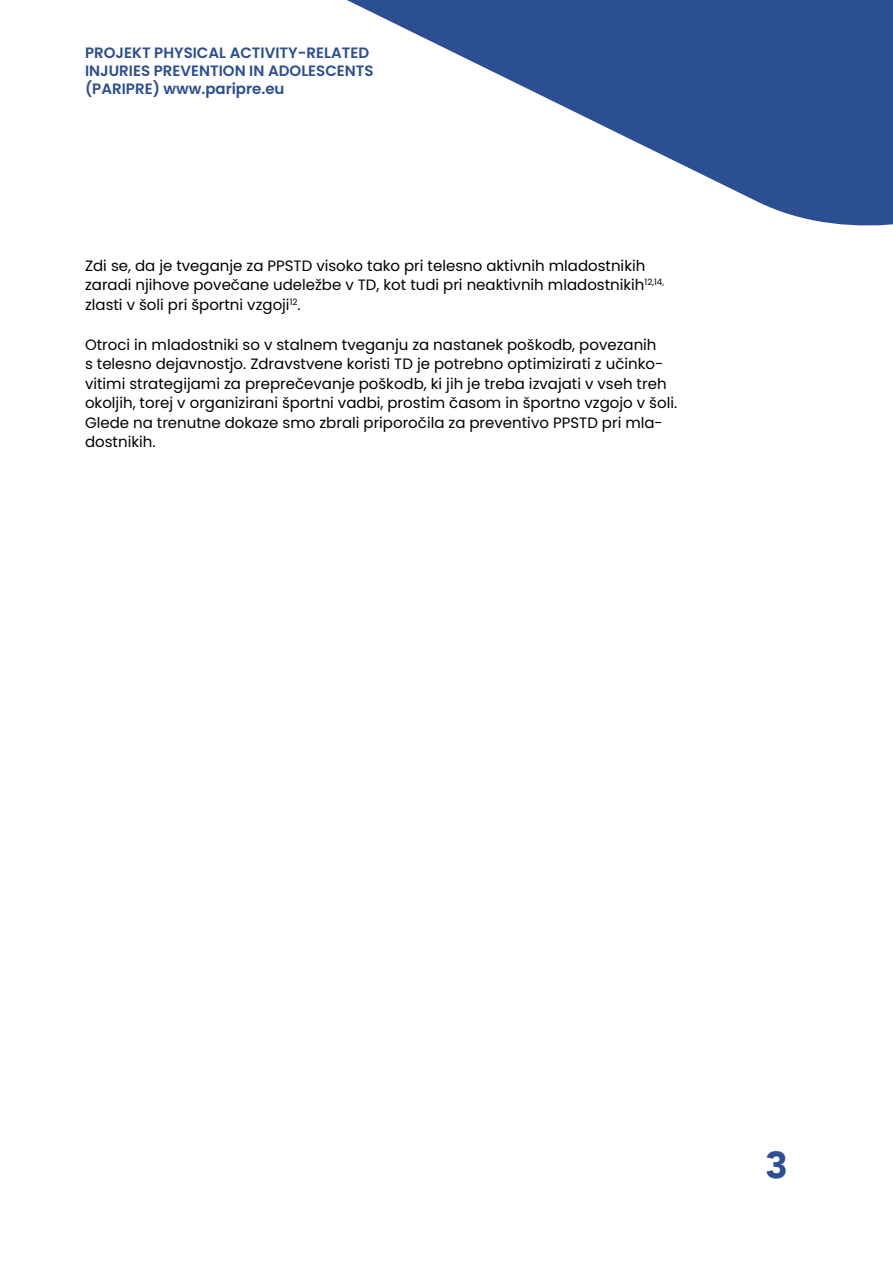
<style>
.page{position:relative;width:893px;height:1263px;background:#fff}
.page>*{position:absolute;margin:0;border:0;box-sizing:border-box;transform-origin:0 0}
.t1{font:900 37.5px "Avenir";color:#2c4e92}
.t2{font:15px/19.5px "Poppins";color:#000}
.t3{font:600 15px/18px "Poppins";color:#2c4e92}
</style>
<div class="page">
<svg style="left:347px;top:0;width:546px;height:226px;fill:#2c4e92"></svg>
<p class="t3" style="left:85px;top:44px;width:290px">PROJEKT PHYSICAL ACTIVITY-RELATED<br>INJURIES PREVENTION IN ADOLESCENTS (PARIPRE) www.paripre.eu</p>
<p class="t2" style="left:85px;top:256px;width:581px">Zdi se, da je tveganje za PPSTD visoko tako pri telesno aktivnih mladostnikih zaradi njihove povečane udeležbe v TD, kot tudi pri neaktivnih mladostnikih<sup>12,14, </sup>zlasti v šoli pri športni vzgoji<sup>12</sup>.</p>
<p class="t2" style="left:85px;top:335px;width:594px">Otroci in mladostniki so v stalnem tveganju za nastanek poškodb, povezanih<br>s telesno dejavnostjo. Zdravstvene koristi TD je potrebno optimizirati z učinko&shy;vitimi strategijami za preprečevanje poškodb, ki jih je treba izvajati v vseh treh okoljih, torej v organizirani športni vadbi, prostim časom in športno vzgojo v šoli.<br>Glede na trenutne dokaze smo zbrali priporočila za preventivo PPSTD pri mla&shy;dostnikih.</p>
<h1 class="t1" style="left:765px;top:1133px;width:24px">3</h1>
</div>
